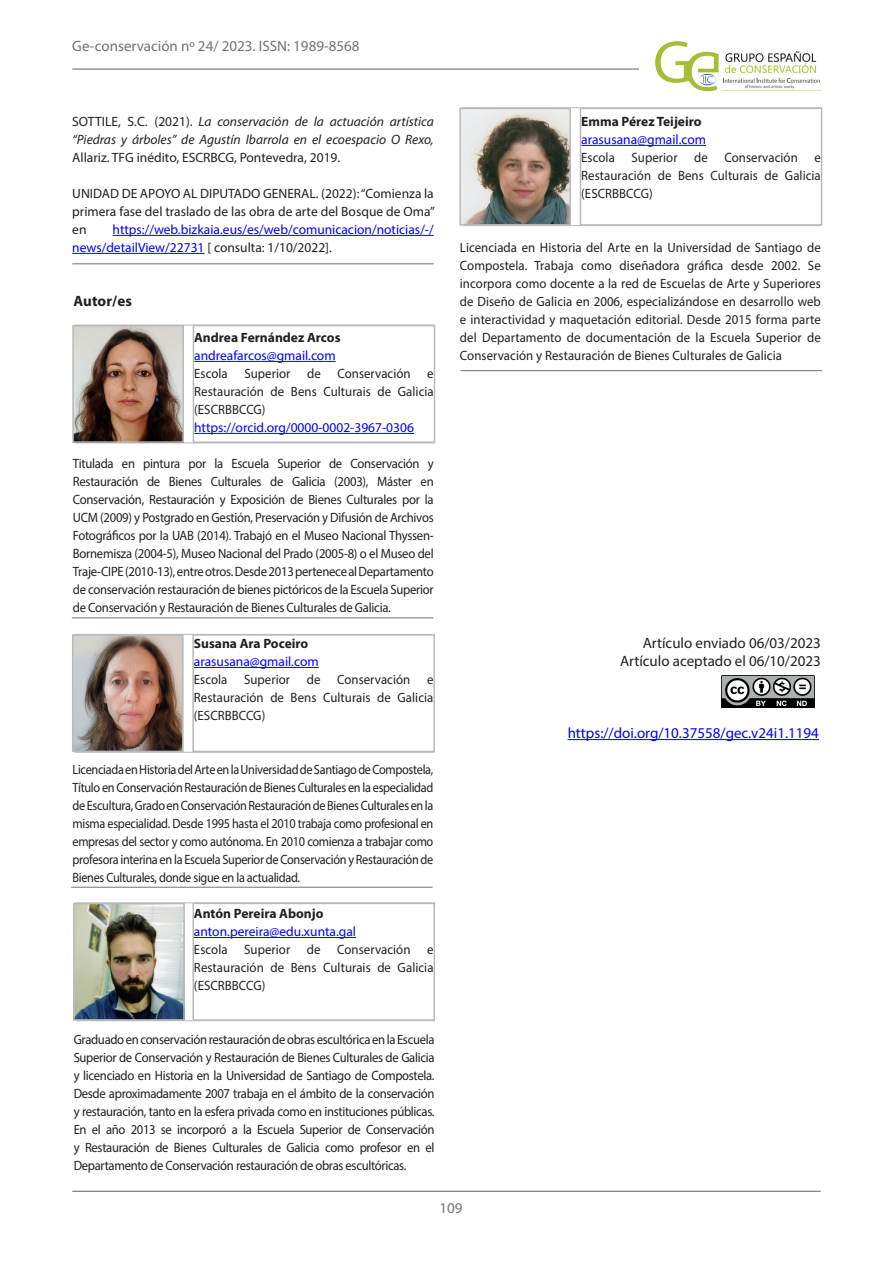
<style>
.page{position:relative;width:893px;height:1263px;background:#fff}
.page>*{position:absolute;margin:0;border:0;box-sizing:border-box;transform-origin:0 0}
.Tipo_de_texto{font:15px "Myriad Pro";color:#231f20}
.t1{font:15px "Myriad Pro";color:#717275}
.Tipo_de_texto-2{font:15px "Myriad Pro";color:#00f}
.Tipo_de_texto-3{font:700 15px "Myriad Pro";letter-spacing:.01em;color:#231f20}
.Texto_en_notas_y_bib{font:13.5px/18px "Myriad Pro";letter-spacing:.005em;color:#231f20;text-align:justify;scale:.94 1}
.Texto_en_notas_y_bib-2{font:13.5px/18px "Myriad Pro";letter-spacing:.005em;color:#231f20;text-align:justify;scale:.95 1}
.Texto_en_notas_y_bib-3{font:13.5px/18px "Myriad Pro";letter-spacing:.005em;color:#231f20;text-align:justify;scale:.91 1}
.Tipo_de_texto-4{font:13.5px/18px "Myriad Pro";color:#00f}
.Tipo_de_texto-5{font:italic 13.5px/18px "Myriad Pro";color:#231f20;text-align:justify}
.Tipo_de_texto-6{font:13.5px/18px "Myriad Pro";color:#231f20;text-align:justify}
.Tipo_de_texto-7{font:700 13.5px "Myriad Pro";color:#231f20}
.Texto_en_notas_y_bib-4{font:13.5px "Myriad Pro";color:#00f}
.s1{font-style:normal}
.s2{color:#231f20}
</style>
<div class="page">
<hr style="left:72px;top:68px;width:567px;height:2px;background:#717275">
<hr style="left:72px;top:1191px;width:749px;height:1px;background:#717275">
<img style="left:654px;top:41px;width:167px;height:51px">
<hr style="left:113px;top:235px;width:321px;height:1px;background:#00f">
<hr style="left:72px;top:253px;width:132px;height:1px;background:#00f">
<hr style="left:194px;top:361px;width:142px;height:1px;background:#00f">
<hr style="left:194px;top:433px;width:220px;height:1px;background:#00f">
<div style="left:193px;top:325px;width:242px;height:118px;border:2px solid #b8b9bc"></div>
<hr style="left:74px;top:325px;width:360px;height:1px;background:#b8b9bc">
<hr style="left:75px;top:443px;width:359px;height:1px;background:#b8b9bc">
<img style="left:75px;top:328px;width:106px;height:112px">
<div style="left:72px;top:325px;width:112px;height:118px;border:2px solid #b8b9bc"></div>
<hr style="left:72px;top:264px;width:362px;height:1px;background:#717275">
<hr style="left:194px;top:667px;width:125px;height:1px;background:#00f">
<div style="left:192px;top:634px;width:243px;height:118px;border:2px solid #b8b9bc"></div>
<hr style="left:74px;top:634px;width:360px;height:1px;background:#b8b9bc">
<hr style="left:75px;top:752px;width:359px;height:1px;background:#b8b9bc">
<img style="left:75px;top:637px;width:106px;height:112px">
<div style="left:72px;top:634px;width:112px;height:118px;border:2px solid #b8b9bc"></div>
<hr style="left:72px;top:618px;width:361px;height:1px;background:#717275">
<hr style="left:581px;top:145px;width:125px;height:1px;background:#00f">
<div style="left:580px;top:108px;width:242px;height:118px;border:2px solid #b8b9bc"></div>
<hr style="left:461px;top:107px;width:360px;height:1px;background:#b8b9bc">
<hr style="left:462px;top:225px;width:359px;height:1px;background:#b8b9bc">
<img style="left:462px;top:111px;width:106px;height:112px">
<div style="left:459px;top:108px;width:112px;height:118px;border:2px solid #b8b9bc"></div>
<hr style="left:71px;top:887px;width:362px;height:1px;background:#717275">
<hr style="left:194px;top:937px;width:162px;height:1px;background:#00f">
<div style="left:192px;top:903px;width:243px;height:118px;border:2px solid #b8b9bc"></div>
<hr style="left:75px;top:902px;width:360px;height:1px;background:#b8b9bc">
<hr style="left:76px;top:1020px;width:359px;height:1px;background:#b8b9bc">
<img style="left:76px;top:906px;width:106px;height:112px">
<div style="left:73px;top:903px;width:112px;height:118px;border:2px solid #b8b9bc"></div>
<hr style="left:461px;top:370px;width:361px;height:1px;background:#717275">
<img style="left:722px;top:675px;width:93px;height:33px">
<hr style="left:568px;top:739px;width:251px;height:1px;background:#00f">
<p class="t1" style="left:72px;top:37px;width:289px">Ge-conservación nº 24/ 2023. ISSN: 1989-8568</p>
<p class="Tipo_de_texto-5" style="left:72px;top:112px;width:363px"><span class="s1">SOTTILE, S.C. (2021).</span> La conservación de la actuación artística “Piedras y árboles” de Agustín Ibarrola en el ecoespacio O Rexo, <span class="s1">Allariz. TFG inédito, ESCRBCG, Pontevedra, 2019.</span></p>
<p class="Tipo_de_texto-6" style="left:72px;top:184px;width:364px">UNIDAD DE APOYO AL DIPUTADO GENERAL. (2022): “Comienza la primera fase del traslado de las obra de arte del Bosque de Oma” en</p>
<p class="Tipo_de_texto-4" style="left:72px;top:220px;width:363px;text-indent:40px">https://web.bizkaia.eus/es/web/comunicacion/noticias/-/ news/detailView/22731 <span class="s2">[ consulta: 1/10/2022].</span></p>
<p class="Tipo_de_texto-3" style="left:73px;top:291px;width:60px">Autor/es</p>
<p class="Tipo_de_texto-7" style="left:194px;top:329px;width:148px">Andrea Fernández Arcos</p>
<p class="Tipo_de_texto-4" style="left:194px;top:346px;width:143px">andreafarcos@gmail.com</p>
<p class="Texto_en_notas_y_bib-2" style="left:194px;top:364px;width:254px">Escola Superior de Conservación e Restauración de Bens Culturais de Galicia (ESCRBBCCG)</p>
<p class="Texto_en_notas_y_bib-4" style="left:194px;top:419px;width:221px">https://orcid.org/0000-0002-3967-0306</p>
<p class="Texto_en_notas_y_bib" style="left:73px;top:454px;width:385px">Titulada en pintura por la Escuela Superior de Conservación y Restauración de Bienes Culturales de Galicia (2003), Máster en Conservación, Restauración y Exposición de Bienes Culturales por la UCM (2009) y Postgrado en Gestión, Preservación y Difusión de Archivos Fotográficos por la UAB (2014). Trabajó en el Museo Nacional Thyssen-Bornemisza (2004-5), Museo Nacional del Prado (2005-8) o el Museo del Traje-CIPE (2010-13), entre otros. Desde 2013 pertenece al Departamento de conservación restauración de bienes pictóricos de la Escuela Superior de Conservación y Restauración de Bienes Culturales de Galicia.</p>
<p class="Tipo_de_texto-7" style="left:194px;top:635px;width:116px">Susana Ara Poceiro</p>
<p class="Tipo_de_texto-4" style="left:194px;top:652px;width:126px">arasusana@gmail.com</p>
<p class="Texto_en_notas_y_bib-2" style="left:194px;top:670px;width:254px">Escola Superior de Conservación e Restauración de Bens Culturais de Galicia (ESCRBBCCG)</p>
<p class="Texto_en_notas_y_bib-3" style="left:73px;top:760px;width:398px">Licenciada en Historia del Arte en la Universidad de Santiago de Compostela, Título en Conservación Restauración de Bienes Culturales en la especialidad de Escultura, Grado en Conservación Restauración de Bienes Culturales en la misma especialidad. Desde 1995 hasta el 2010 trabaja como profesional en empresas del sector y como autónoma. En 2010 comienza a trabajar como profesora interina en la Escuela Superior de Conservación y Restauración de Bienes Culturales, donde sigue en la actualidad.</p>
<p class="Tipo_de_texto-7" style="left:194px;top:905px;width:131px">Antón Pereira Abonjo</p>
<p class="Tipo_de_texto-4" style="left:194px;top:922px;width:164px">anton.pereira@edu.xunta.gal</p>
<p class="Texto_en_notas_y_bib-2" style="left:194px;top:940px;width:254px">Escola Superior de Conservación e Restauración de Bens Culturais de Galicia (ESCRBBCCG)</p>
<p class="Texto_en_notas_y_bib" style="left:74px;top:1030px;width:385px">Graduado en conservación restauración de obras escultórica en la Escuela Superior de Conservación y Restauración de Bienes Culturales de Galicia y licenciado en Historia en la Universidad de Santiago de Compostela.<br>Desde aproximadamente 2007 trabaja en el ámbito de la conservación y restauración, tanto en la esfera privada como en instituciones públicas.<br>En el año 2013 se incorporó a la Escuela Superior de Conservación y Restauración de Bienes Culturales de Galicia como profesor en el Departamento de Conservación restauración de obras escultóricas.</p>
<p class="Tipo_de_texto-7" style="left:581px;top:113px;width:122px">Emma Pérez Teijeiro</p>
<p class="Tipo_de_texto-4" style="left:581px;top:130px;width:126px">arasusana@gmail.com</p>
<p class="Texto_en_notas_y_bib-2" style="left:581px;top:148px;width:254px">Escola Superior de Conservación e Restauración de Bens Culturais de Galicia (ESCRBBCCG)</p>
<p class="Texto_en_notas_y_bib-2" style="left:460px;top:238px;width:381px">Licenciada en Historia del Arte en la Universidad de Santiago de Compostela. Trabaja como diseñadora gráfica desde 2002. Se incorpora como docente a la red de Escuelas de Arte y Superiores de Diseño de Galicia en 2006, especializándose en desarrollo web e interactividad y maquetación editorial. Desde 2015 forma parte del Departamento de documentación de la Escuela Superior de Conservación y Restauración de Bienes Culturales de Galicia</p>
<p class="Tipo_de_texto" style="left:643px;top:634px;width:180px">Artículo enviado 06/03/2023</p>
<p class="Tipo_de_texto" style="left:620px;top:652px;width:202px">Artículo aceptado el 06/10/2023</p>
<p class="Tipo_de_texto-2" style="left:568px;top:724px;width:253px">https://doi.org/10.37558/gec.v24i1.1194</p>
<p class="t1" style="left:439px;top:1198px;width:25px">109</p>
</div>
